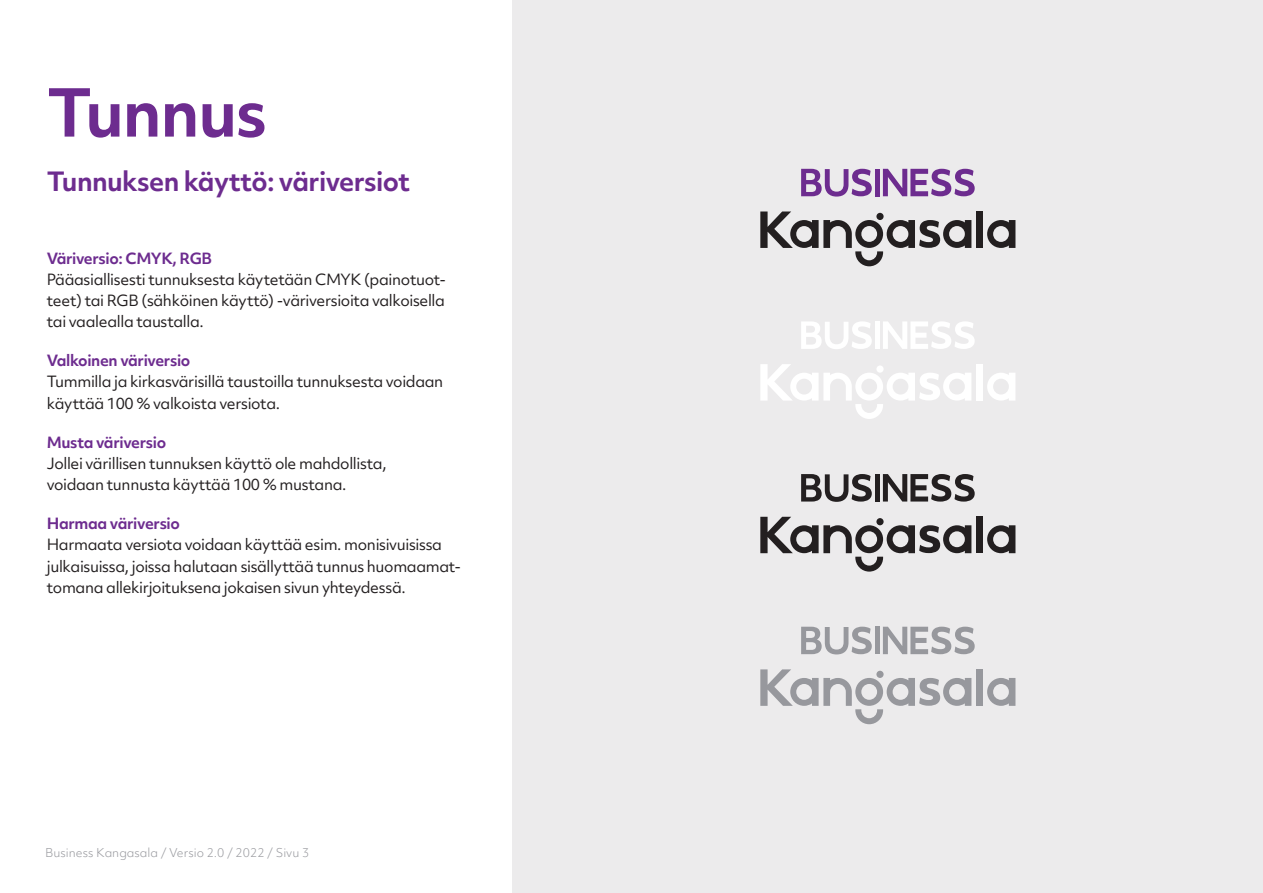
<style>
.page{position:relative;width:1263px;height:893px;background:#fff}
.page>*{position:absolute;margin:0;border:0;box-sizing:border-box;transform-origin:0 0}
.t1{font:700 63.6px "Objektiv Mk 2";letter-spacing:-.025em;color:#6d2c8f}
.t2{font:700 25.5px "Objektiv Mk 2";letter-spacing:-.025em;color:#6d2c8f}
.t3{font:14.85px/21.1px "Objektiv Mk 2";letter-spacing:-.025em;color:#231f20}
.t4{font:700 14.85px "Objektiv Mk 2";letter-spacing:-.025em;color:#6d2c8f}
.t5{font:300 11.7px "Objektiv Mk 2";color:#97989d}
</style>
<div class="page">
<div style="left:513px;top:0;width:750px;height:893px;background:#ecebec"></div>
<svg style="left:987px;top:220px;width:28px;height:28px"></svg>
<div style="left:976px;top:211px;width:7px;height:37px;background:#231f20"></div>
<svg style="left:760px;top:211px;width:211px;height:55px"></svg>
<div style="left:875px;top:169px;width:5px;height:27px;background:#6d2c8f"></div>
<svg style="left:801px;top:169px;width:71px;height:28px"></svg>
<svg style="left:883px;top:169px;width:92px;height:27px"></svg>
<svg style="left:987px;top:373px;width:28px;height:28px"></svg>
<div style="left:976px;top:364px;width:7px;height:37px;background:#fff"></div>
<svg style="left:760px;top:364px;width:211px;height:55px"></svg>
<div style="left:875px;top:321px;width:5px;height:28px;background:#fff"></div>
<svg style="left:801px;top:321px;width:71px;height:28px"></svg>
<svg style="left:883px;top:321px;width:92px;height:28px"></svg>
<svg style="left:987px;top:525px;width:28px;height:28px"></svg>
<div style="left:976px;top:517px;width:7px;height:36px;background:#231f20"></div>
<svg style="left:760px;top:517px;width:211px;height:55px"></svg>
<div style="left:875px;top:474px;width:5px;height:28px;background:#231f20"></div>
<svg style="left:801px;top:474px;width:71px;height:28px"></svg>
<svg style="left:883px;top:474px;width:92px;height:28px"></svg>
<svg style="left:987px;top:678px;width:28px;height:28px"></svg>
<div style="left:976px;top:669px;width:7px;height:37px;background:#97989d"></div>
<svg style="left:760px;top:669px;width:211px;height:55px"></svg>
<div style="left:875px;top:627px;width:5px;height:27px;background:#97989d"></div>
<svg style="left:801px;top:627px;width:71px;height:27px"></svg>
<svg style="left:883px;top:627px;width:92px;height:27px"></svg>
<h1 class="t1" style="left:47px;top:68px;width:222px">Tunnus</h1>
<h2 class="t2" style="left:47px;top:163px;width:365px">Tunnuksen käyttö: väriversiot</h2>
<p class="t4" style="left:47px;top:247px;width:167px">Väriversio: CMYK, RGB</p>
<p class="t3" style="left:47px;top:268px;width:401px;text-align:justify">Pääasiallisesti tunnuksesta käytetään CMYK (painotuot&shy;teet) tai RGB (sähköinen käyttö) -väriversioita valkoisella tai vaalealla taustalla.</p>
<p class="t4" style="left:47px;top:350px;width:145px">Valkoinen väriversio</p>
<p class="t3" style="left:47px;top:371px;width:398px">Tummilla ja kirkasvärisillä taustoilla tunnuksesta voidaan käyttää 100 % valkoista versiota.</p>
<p class="t4" style="left:47px;top:432px;width:121px">Musta väriversio</p>
<p class="t3" style="left:47px;top:453px;width:341px">Jollei värillisen tunnuksen käyttö ole mahdollista, voidaan tunnusta käyttää 100 % mustana.</p>
<p class="t4" style="left:47px;top:513px;width:135px">Harmaa väriversio</p>
<p class="t3" style="left:47px;top:534px;width:416px">Harmaata versiota voidaan käyttää esim. monisivuisissa julkaisuissa, joissa halutaan sisällyttää tunnus huomaamat&shy;tomana allekirjoituksena jokaisen sivun yhteydessä.</p>
<p class="t5" style="left:45px;top:845px;width:266px">Business Kangasala / Versio 2.0 / 2022 / Sivu 3</p>
</div>
